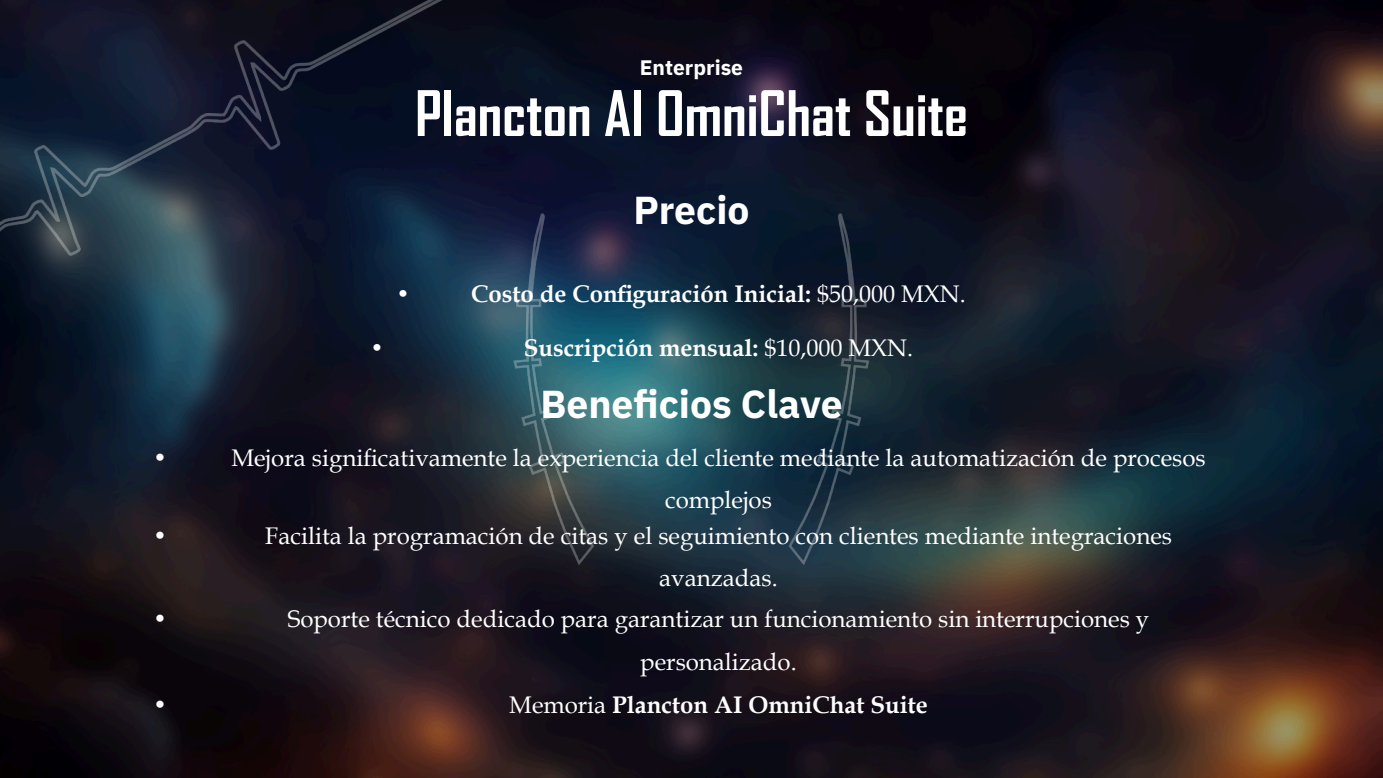
<style>
.page{position:relative;width:1383px;height:778px;background:#fff}
.page>*{position:absolute;margin:0;border:0;box-sizing:border-box;transform-origin:0 0}
.t1{font:700 60px "Agency FB";color:#fff}
.t2{font:700 39px "IBM Plex Sans";color:#fff}
.t3{font:24px/42px "Book Antiqua";color:#fff;text-align:center}
.t4{font:700 24px "Book Antiqua";color:#fff}
.t5{font:700 21px "IBM Plex Sans";color:#fff}
.s1{font-weight:400}
</style>
<div class="page">
<img style="left:0;top:0;width:1382px;height:778px">
<img style="left:0;top:0;width:444px;height:255px">
<img style="left:513px;top:213px;width:356px;height:352px">
<p class="t5" style="left:640px;top:58px;width:105px">Enterprise</p>
<h1 class="t1" style="left:415px;top:90px;width:554px">Plancton AI OmniChat Suite</h1>
<h2 class="t2" style="left:633px;top:193px;width:117px">Precio</h2>
<p class="t4" style="left:396px;top:284px;width:16px">•</p>
<p class="t4" style="left:471px;top:284px;width:496px">Costo de Configuración Inicial: <span class="s1">$50,000 MXN.</span></p>
<p class="t4" style="left:370px;top:338px;width:16px">•</p>
<p class="t4" style="left:524px;top:338px;width:391px">Suscripción mensual: <span class="s1">$10,000 MXN.</span></p>
<h2 class="t2" style="left:540px;top:387px;width:304px">Beneficios Clave</h2>
<p class="t3" style="left:153px;top:439px;width:16px">•</p>
<p class="t3" style="left:231px;top:439px;width:975px">Mejora significativamente la experiencia del cliente mediante la automatización de procesos complejos</p>
<p class="t3" style="left:153px;top:518px;width:16px">•</p>
<p class="t3" style="left:265px;top:518px;width:908px">Facilita la programación de citas y el seguimiento con clientes mediante integraciones avanzadas.</p>
<p class="t3" style="left:153px;top:601px;width:16px">•</p>
<p class="t3" style="left:288px;top:601px;width:863px">Soporte técnico dedicado para garantizar un funcionamiento sin interrupciones y personalizado.</p>
<p class="t3" style="left:153px;top:687px;width:16px">•</p>
<p class="t4" style="left:509px;top:695px;width:420px"><span class="s1">Memoria</span> Plancton AI OmniChat Suite</p>
</div>
